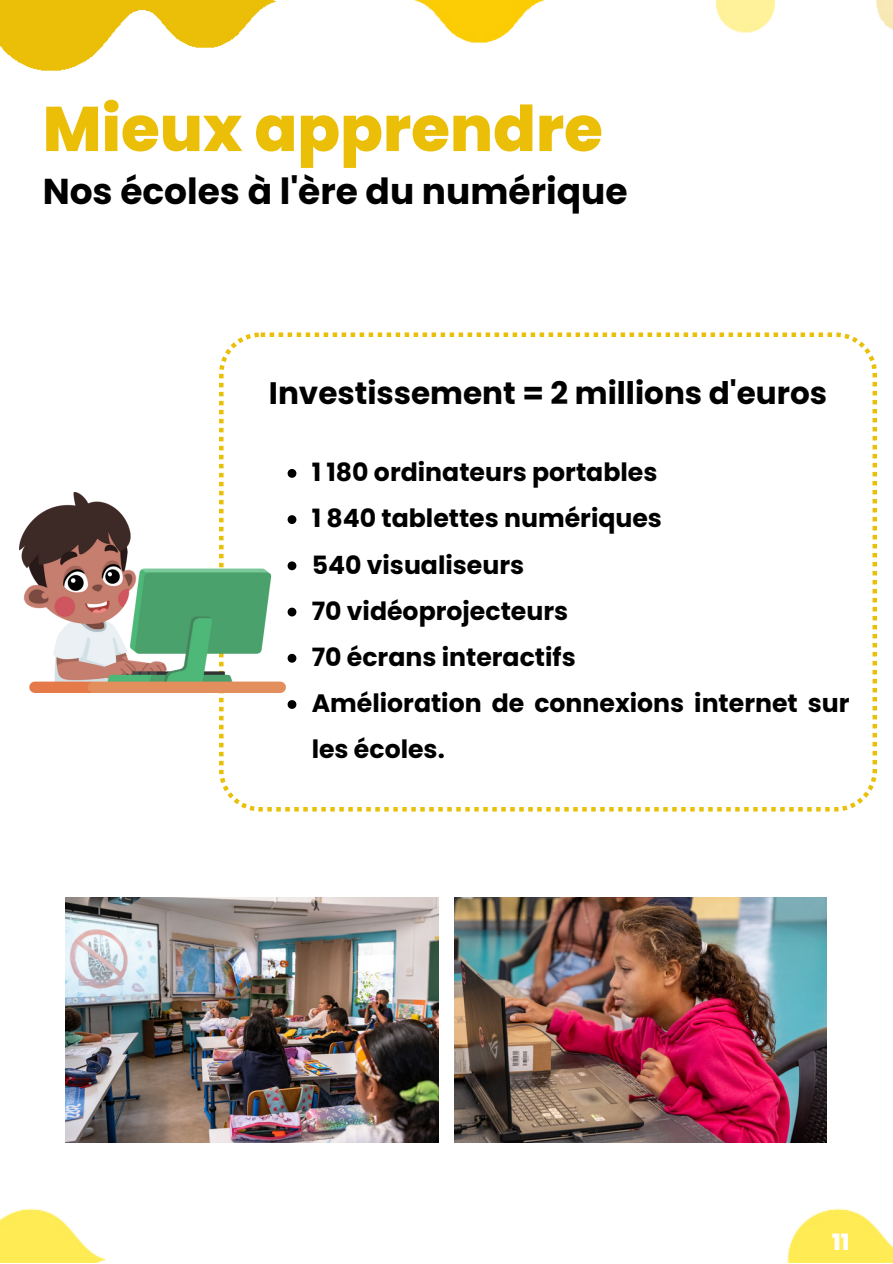
<style>
.page{position:relative;width:893px;height:1264px;background:#fff}
.page>*{position:absolute;margin:0;border:0;box-sizing:border-box;transform-origin:0 0}
.t1{font:800 63px "Poppins";color:#ebbf08}
.t2{font:700 36px "Poppins";color:#000}
.t3{font:700 31.05px "Poppins";color:#000}
.t4{font:700 25.2px/46.2px "Poppins";color:#000}
.t5{font:800 22.5px "Poppins";color:#fff}
</style>
<div class="page">
<img style="left:0;top:0;width:277px;height:71px">
<img style="left:414px;top:0;width:131px;height:43px">
<img style="left:787px;top:1208px;width:105px;height:54px">
<img style="left:0;top:1208px;width:106px;height:54px">
<img style="left:715px;top:0;width:177px;height:33px">
<svg style="left:219px;top:332px;width:657px;height:479px"></svg>
<img style="left:66px;top:898px;width:372px;height:243px">
<img style="left:454px;top:898px;width:372px;height:243px">
<img style="left:20px;top:492px;width:265px;height:201px">
<svg style="left:287px;top:469px;width:9px;height:9px"></svg>
<svg style="left:287px;top:515px;width:9px;height:9px"></svg>
<svg style="left:287px;top:561px;width:9px;height:9px"></svg>
<svg style="left:287px;top:607px;width:9px;height:9px"></svg>
<svg style="left:287px;top:654px;width:9px;height:8px"></svg>
<svg style="left:287px;top:700px;width:9px;height:9px"></svg>
<p class="t1" style="left:43px;top:85px;width:561px">Mieux apprendre</p>
<p class="t2" style="left:43px;top:167px;width:586px">Nos écoles à l'ère du numérique</p>
<p class="t3" style="left:269px;top:371px;width:559px">Investissement = 2 millions d'euros</p>
<p class="t4" style="left:311px;top:449px;width:347px">1 180 ordinateurs portables</p>
<p class="t4" style="left:311px;top:495px;width:352px">1 840 tablettes numériques</p>
<p class="t4" style="left:311px;top:541px;width:214px">540 visualiseurs</p>
<p class="t4" style="left:311px;top:588px;width:258px">70 vidéoprojecteurs</p>
<p class="t4" style="left:311px;top:634px;width:265px">70 écrans interactifs</p>
<p class="t4" style="left:311px;top:680px;width:539px">Amélioration de connexions internet sur les écoles.</p>
<p class="t5" style="left:832px;top:1226px;width:19px">11</p>
</div>
